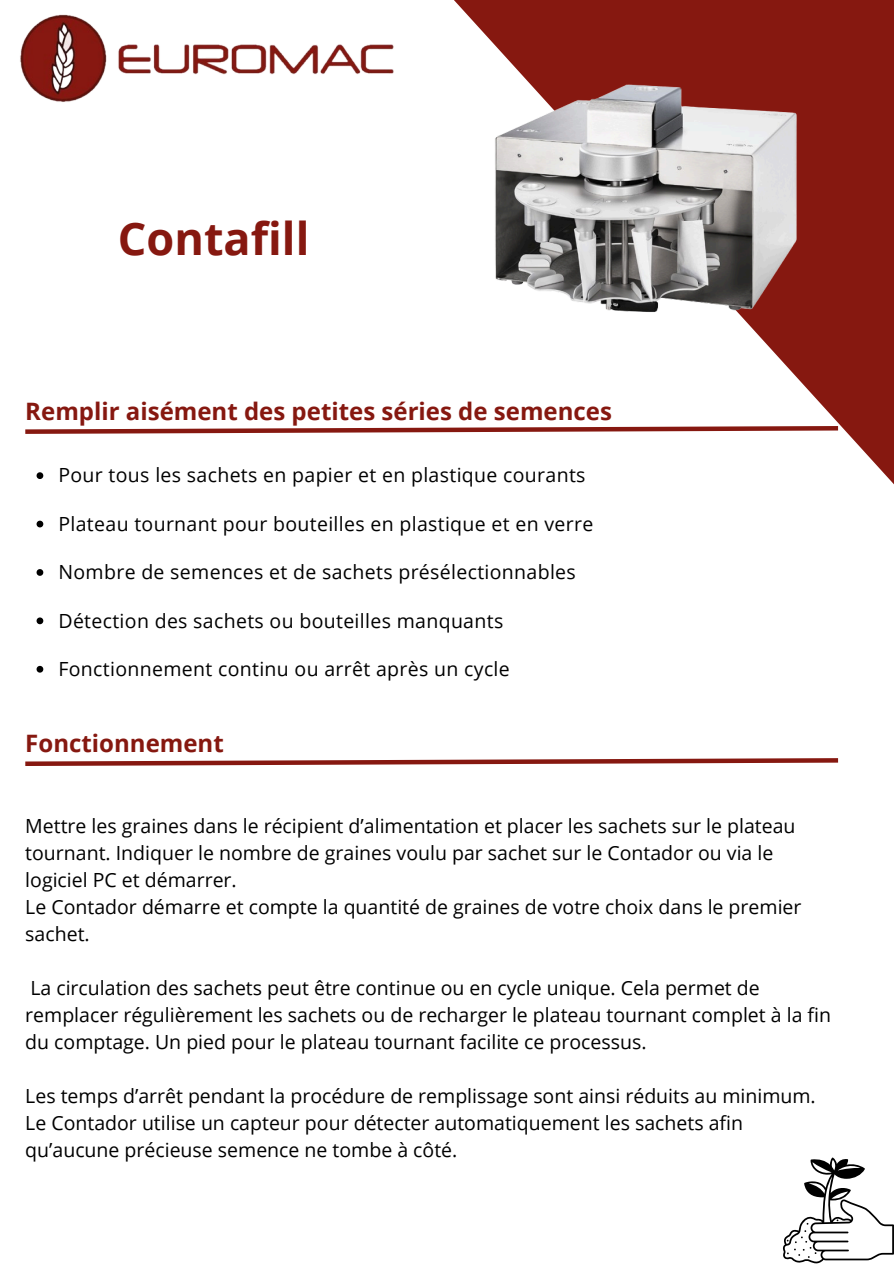
<style>
.page{position:relative;width:894px;height:1264px;background:#fff}
.page>*{position:absolute;margin:0;border:0;box-sizing:border-box;transform-origin:0 0}
.t1{font:700 45px "Open Sans";color:#861810}
.t2{font:700 24px "Open Sans";color:#861810}
.t3{font:19.5px/27px "Open Sans";color:#000}
</style>
<div class="page">
<svg style="left:454px;top:0;width:439px;height:483px"></svg>
<img style="left:20px;top:14px;width:374px;height:88px">
<svg style="left:783px;top:1157px;width:110px;height:106px"></svg>
<img style="left:490px;top:58px;width:309px;height:269px">
<svg style="left:37px;top:472px;width:6px;height:7px"></svg>
<svg style="left:37px;top:520px;width:6px;height:7px"></svg>
<svg style="left:37px;top:569px;width:6px;height:7px"></svg>
<svg style="left:37px;top:617px;width:6px;height:7px"></svg>
<svg style="left:37px;top:666px;width:6px;height:6px"></svg>
<svg style="left:25px;top:424px;width:817px;height:12px"></svg>
<svg style="left:25px;top:758px;width:814px;height:8px"></svg>
<p class="t1" style="left:118px;top:207px;width:193px">Contafill</p>
<p class="t2" style="left:25px;top:394px;width:588px">Remplir aisément des petites séries de semences</p>
<h1 class="t3" style="left:58px;top:461px;width:528px">Pour tous les sachets en papier et en plastique courants</h1>
<h2 class="t3" style="left:58px;top:509px;width:536px">Plateau tournant pour bouteilles en plastique et en verre</h2>
<p class="t3" style="left:58px;top:558px;width:518px">Nombre de semences et de sachets présélectionnables</p>
<p class="t3" style="left:58px;top:606px;width:446px">Détection des sachets ou bouteilles manquants</p>
<p class="t3" style="left:58px;top:655px;width:452px">Fonctionnement continu ou arrêt après un cycle</p>
<p class="t2" style="left:25px;top:726px;width:200px">Fonctionnement</p>
<h2 class="t3" style="left:25px;top:811px;width:771px">Mettre les graines dans le récipient d’alimentation et placer les sachets sur le plateau tournant. Indiquer le nombre de graines voulu par sachet sur le Contador ou via le logiciel PC et démarrer.</h2>
<p class="t3" style="left:25px;top:892px;width:777px">Le Contador démarre et compte la quantité de graines de votre choix dans le premier sachet.</p>
<p class="t3" style="left:25px;top:973px;width:807px">La circulation des sachets peut être continue ou en cycle unique. Cela permet de remplacer régulièrement les sachets ou de recharger le plateau tournant complet à la fin du comptage. Un pied pour le plateau tournant facilite ce processus.</p>
<p class="t3" style="left:25px;top:1081px;width:791px">Les temps d’arrêt pendant la procédure de remplissage sont ainsi réduits au minimum.<br>Le Contador utilise un capteur pour détecter automatiquement les sachets afin qu’aucune précieuse semence ne tombe à côté.</p>
</div>
